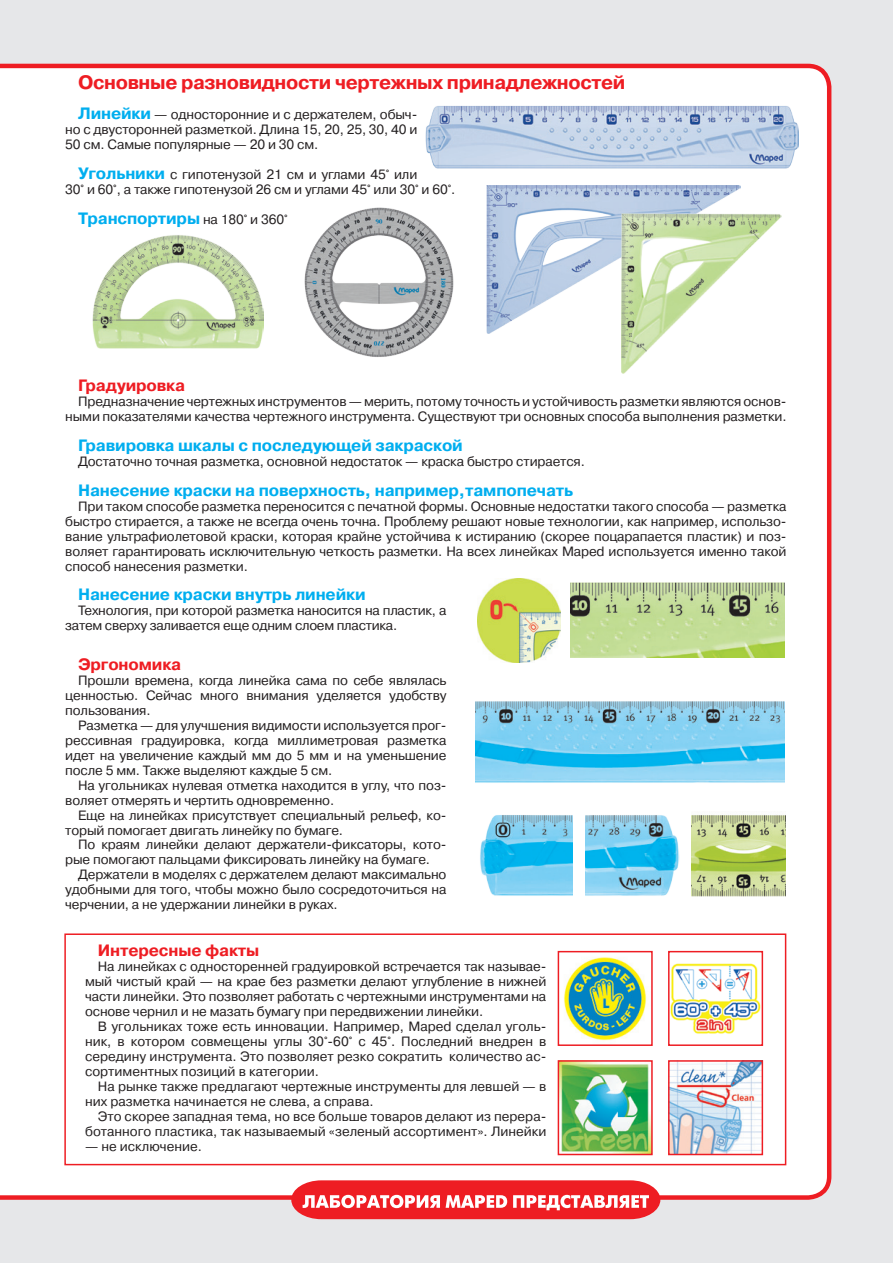
<style>
.page{position:relative;width:893px;height:1263px;background:#e6e7e9}
.page>*{position:absolute;margin:0;border:0;box-sizing:border-box;transform-origin:0 0}
.osnovn_texst{font:700 19.5px "Pragmatica C";letter-spacing:-.02em;color:#ee1d23}
.osnovn_texst-2{font:700 16.5px "Pragmatica C";letter-spacing:-.01em;color:#00aeef}
.osnovn_texst-3{font:700 16.5px "Pragmatica C";letter-spacing:-.01em;color:#ee1d23}
.osnovn_texst-4{font:13.5px/15px "Pragmatica C";letter-spacing:-.01em;color:#231f20}
.s1{font-weight:700;font-size:16.5px;color:#00aeef}
.s2{font-weight:400;font-size:13.5px;color:#231f20}
</style>
<div class="page">
<div style="left:0;top:64px;width:831px;height:1136px;background:#fff"></div>
<svg style="left:291px;top:1180px;width:369px;height:39px;background:#f14e53"></svg>
<div style="left:64px;top:933px;width:722px;height:232px;border:1px solid #ee1d23"></div>
<img style="left:426px;top:106px;width:373px;height:62px">
<img style="left:93px;top:234px;width:171px;height:115px">
<img style="left:299px;top:204px;width:159px;height:156px">
<img style="left:486px;top:186px;width:254px;height:148px">
<img style="left:621px;top:214px;width:160px;height:159px">
<img style="left:571px;top:579px;width:213px;height:78px">
<img style="left:477px;top:579px;width:84px;height:83px">
<img style="left:476px;top:697px;width:308px;height:89px">
<img style="left:585px;top:812px;width:94px;height:88px">
<img style="left:692px;top:812px;width:94px;height:89px">
<img style="left:560px;top:953px;width:91px;height:91px">
<div style="left:558px;top:951px;width:95px;height:95px;border:1px solid #ee1d23"></div>
<img style="left:560px;top:1062px;width:91px;height:91px">
<div style="left:558px;top:1060px;width:95px;height:95px;border:1px solid #ee1d23"></div>
<img style="left:670px;top:953px;width:91px;height:91px">
<div style="left:668px;top:951px;width:95px;height:95px;border:1px solid #ee1d23"></div>
<img style="left:670px;top:1062px;width:91px;height:91px">
<div style="left:668px;top:1060px;width:95px;height:95px;border:1px solid #ee1d23"></div>
<img style="left:479px;top:812px;width:93px;height:88px">
<p class="osnovn_texst" style="left:78px;top:72px;width:549px">Основные разновидности чертежных принадлежностей</p>
<p class="osnovn_texst-4" style="left:65px;top:107px;width:354px;text-align:justify;text-indent:13px"><span class="s1">Линейки</span> — односторонние и с держателем, обыч&shy;но с двусторонней разметкой. Длина 15, 20, 25, 30, 40 и 50 см. Самые популярные — 20 и 30 см.</p>
<p class="osnovn_texst-4" style="left:65px;top:167px;width:391px;text-indent:13px"><span class="s1">Угольники</span> с гипотенузой 21 см и углами 45° или<br>30° и 60°, а также гипотенузой 26 см и углами 45° или 30° и 60°.</p>
<p class="osnovn_texst-2" style="left:78px;top:209px;width:211px">Транспортиры <span class="s2">на 180° и 360°</span></p>
<p class="osnovn_texst-3" style="left:78px;top:376px;width:108px">Градуировка</p>
<p class="osnovn_texst-4" style="left:65px;top:394px;width:723px;text-align:right">Предназначение чертежных инструментов — мерить, потому точность и устойчивость разметки являются основ&shy;ными показателями качества чертежного инструмента. Существуют три основных способа выполнения разметки.</p>
<p class="osnovn_texst-2" style="left:78px;top:436px;width:386px">Гравировка шкалы с последующей закраской</p>
<p class="osnovn_texst-4" style="left:78px;top:454px;width:508px">Достаточно точная разметка, основной недостаток — краска быстро стирается.</p>
<p class="osnovn_texst-2" style="left:78px;top:481px;width:497px">Нанесение краски на поверхность, например,тампопечать</p>
<p class="osnovn_texst-4" style="left:65px;top:499px;width:723px;text-indent:13px">При таком способе разметка переносится с печатной формы. Основные недостатки такого способа — разметка быстро стирается, а также не всегда очень точна. Проблему решают новые технологии, как например, использо&shy;вание ультрафиолетовой краски, которая крайне устойчива к истиранию (скорее поцарапается пластик) и поз&shy;воляет гарантировать исключительную четкость разметки. На всех линейках Maped используется именно такой способ нанесения разметки.</p>
<p class="osnovn_texst-2" style="left:78px;top:586px;width:289px">Нанесение краски внутрь линейки</p>
<p class="osnovn_texst-4" style="left:65px;top:603px;width:383px;text-indent:13px">Технология, при которой разметка наносится на пластик, а затем сверху заливается еще одним слоем пластика.</p>
<p class="osnovn_texst-3" style="left:78px;top:655px;width:105px">Эргономика</p>
<p class="osnovn_texst-4" style="left:65px;top:673px;width:383px;text-align:justify;text-indent:13px">Прошли времена, когда линейка сама по себе являлась ценностью. Сейчас много внимания уделяется удобству пользования.</p>
<p class="osnovn_texst-4" style="left:65px;top:718px;width:383px;text-indent:13px">Разметка — для улучшения видимости используется прог&shy;рессивная градуировка, когда миллиметровая разметка идет на увеличение каждый мм до 5 мм и на уменьшение после 5 мм. Также выделяют каждые 5 см.</p>
<p class="osnovn_texst-4" style="left:65px;top:778px;width:381px;text-indent:13px">На угольниках нулевая отметка находится в углу, что поз&shy;воляет отмерять и чертить одновременно.</p>
<p class="osnovn_texst-4" style="left:65px;top:807px;width:383px;text-indent:13px">Еще на линейках присутствует специальный рельеф, ко&shy;торый помогает двигать линейку по бумаге.</p>
<p class="osnovn_texst-4" style="left:65px;top:837px;width:383px;text-indent:13px">По краям линейки делают держатели-фиксаторы, кото&shy;рые помогают пальцами фиксировать линейку на бумаге.</p>
<p class="osnovn_texst-4" style="left:65px;top:867px;width:383px;text-align:justify;text-indent:13px">Держатели в моделях с держателем делают максимально удобными для того, чтобы можно было сосредоточиться на черчении, а не удержании линейки в руках.</p>
<p class="osnovn_texst-3" style="left:98px;top:941px;width:163px">Интересные факты</p>
<p class="osnovn_texst-4" style="left:85px;top:959px;width:463px;text-align:justify;text-indent:13px">На линейках с односторенней градуировкой встречается так называе&shy;мый чистый край — на крае без разметки делают углубление в нижней части линейки. Это позволяет работать с чертежными инструментами на основе чернил и не мазать бумагу при передвижении линейки.</p>
<p class="osnovn_texst-4" style="left:85px;top:1019px;width:463px;text-align:justify;text-indent:13px">В угольниках тоже есть инновации. Например, Maped сделал уголь&shy;ник, в котором совмещены углы 30°-60° с 45°. Последний внедрен в середину инструмента. Это позволяет резко сократить количество ас&shy;сортиментных позиций в категории.</p>
<p class="osnovn_texst-4" style="left:85px;top:1079px;width:463px;text-indent:13px">На рынке также предлагают чертежные инструменты для левшей — в них разметка начинается не слева, а справа.</p>
<p class="osnovn_texst-4" style="left:85px;top:1108px;width:463px;text-align:right">Это скорее западная тема, но все больше товаров делают из перера&shy;ботанного пластика, так называемый «зеленый ассортимент». Линейки</p>
<p class="osnovn_texst-4" style="left:85px;top:1138px;width:118px">— не исключение.</p>
</div>
